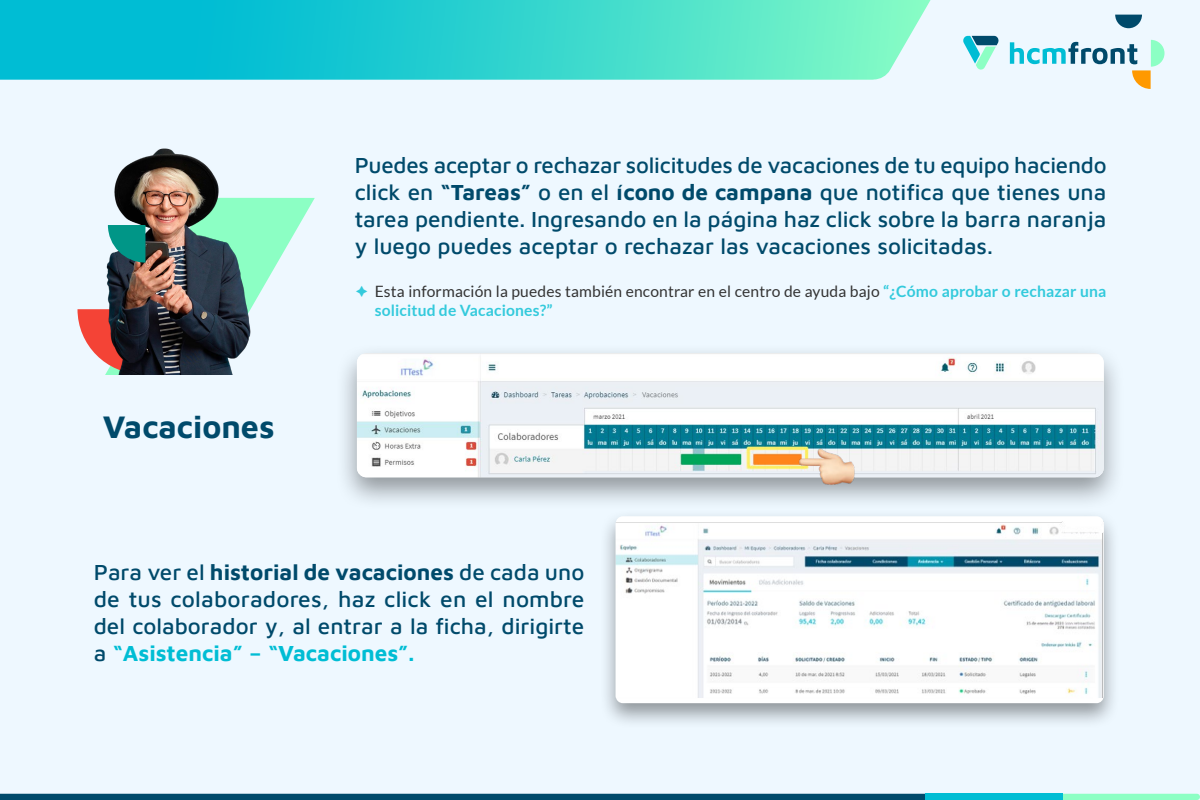
<style>
.page{position:relative;width:1200px;height:800px;background:#eef8ff}
.page>*{position:absolute;margin:0;border:0;box-sizing:border-box;transform-origin:0 0}
.t1{font:700 32.19px "Maven Pro";color:#004a6b}
.t2{font:500 22.5px/27px "Maven Pro";color:#004a6b;text-align:justify}
.t3{font:15.62px/18.8px "Lato";letter-spacing:.01em;color:#333}
.s1{font-weight:700}
.s2{font-weight:700;color:#33cadc}
.s3{font-weight:700;color:#00bdd4}
</style>
<div class="page">
<div style="left:335px;top:343px;width:791px;height:168px;background:#000;opacity:.4"></div>
<img style="left:357px;top:353px;width:747px;height:124px">
<div style="left:599px;top:509px;width:521px;height:220px;background:#000;opacity:.4"></div>
<div style="left:616px;top:516px;width:488px;height:187px;background:#fff;border-radius:7px"></div>
<img style="left:616px;top:521px;width:488px;height:177px">
<img style="left:114px;top:148px;width:144px;height:50px">
<svg style="left:78px;top:198px;width:237px;height:176px"></svg>
<svg style="left:0;top:0;width:931px;height:80px;background:#34d3d0"></svg>
<svg style="left:963px;top:36px;width:36px;height:34px"></svg>
<svg style="left:1010px;top:40px;width:155px;height:49px"></svg>
<svg style="left:1115px;top:15px;width:27px;height:13px"></svg>
<div style="left:0;top:794px;width:925px;height:6px;background:#004a6b"></div>
<svg style="left:1063px;top:794px;width:137px;height:6px"></svg>
<div style="left:925px;top:794px;width:138px;height:6px;background:#00bdd4"></div>
<svg style="left:795px;top:433px;width:65px;height:66px"></svg>
<h1 class="t1" style="left:103px;top:405px;width:173px">Vacaciones</h1>
<p class="t2" style="left:355px;top:150px;width:753px">Puedes aceptar o rechazar solicitudes de vacaciones de tu equipo haciendo click en <span class="s1">“Tareas”</span> o en el <span class="s1">ícono de campana</span> que notifica que tienes una tarea pendiente. Ingresando en la página haz click sobre la barra naranja y luego puedes aceptar o rechazar las vacaciones solicitadas.</p>
<p class="t3" style="left:375px;top:282px;width:733px">Esta información la puedes también encontrar en el centro de ayuda bajo <span class="s2">“¿Cómo aprobar o rechazar una solicitud de Vacaciones?”</span></p>
<p class="t2" style="left:94px;top:557px;width:492px">Para ver el <span class="s1">historial de vacaciones</span> de cada uno de tus colaboradores, haz click en el nombre del colaborador y, al entrar a la ficha, dirigirte a <span class="s3">“Asistencia” – “Vacaciones”.</span></p>
</div>
